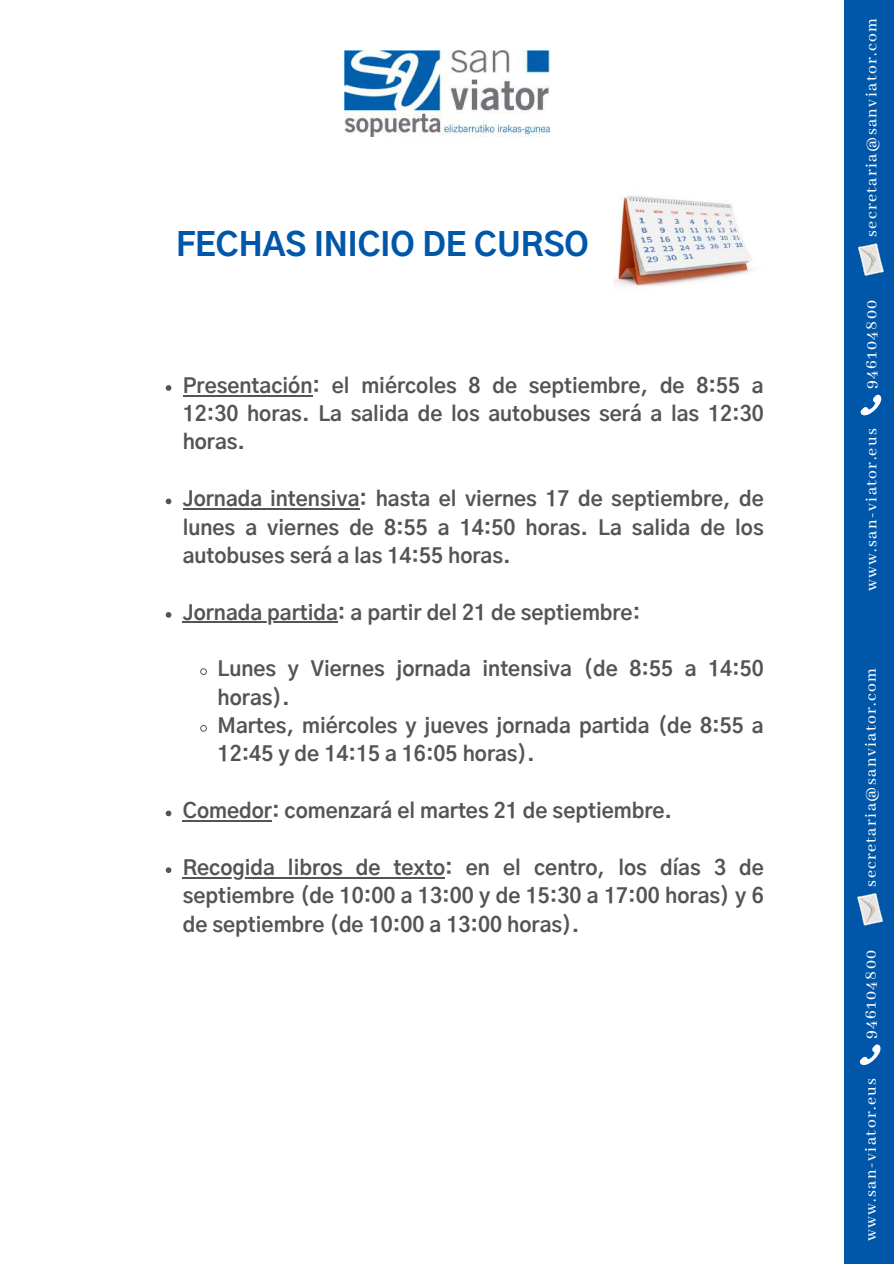
<style>
.page{position:relative;width:894px;height:1264px;background:#fff}
.page>*{position:absolute;margin:0;border:0;box-sizing:border-box;transform-origin:0 0}
.t1{font:800 31.95px "Gothic A1";color:#0057a9}
.t2{font:700 20.55px/28.3px "Gothic A1";color:#545454;text-align:justify}
.t3{font:500 17.4px "Abhaya Libre";letter-spacing:.08em;color:#fff}
</style>
<div class="page">
<img style="left:344px;top:50px;width:205px;height:87px">
<svg style="left:166px;top:385px;width:5px;height:6px"></svg>
<hr style="left:183px;top:394px;width:129px;height:2px;background:#545454">
<svg style="left:166px;top:498px;width:5px;height:6px"></svg>
<hr style="left:183px;top:508px;width:176px;height:2px;background:#545454">
<svg style="left:166px;top:612px;width:5px;height:5px"></svg>
<hr style="left:183px;top:621px;width:155px;height:2px;background:#545454">
<svg style="left:200px;top:668px;width:7px;height:7px"></svg>
<svg style="left:200px;top:725px;width:7px;height:7px"></svg>
<svg style="left:166px;top:810px;width:5px;height:6px"></svg>
<hr style="left:183px;top:820px;width:89px;height:2px;background:#545454">
<svg style="left:166px;top:867px;width:5px;height:6px"></svg>
<hr style="left:183px;top:876px;width:262px;height:2px;background:#545454">
<div style="left:844px;top:0;width:49px;height:1263px;background:#0057a9"></div>
<svg style="left:859px;top:1044px;width:22px;height:22px"></svg>
<svg style="left:857px;top:893px;width:26px;height:33px"></svg>
<svg style="left:860px;top:394px;width:22px;height:22px"></svg>
<svg style="left:858px;top:243px;width:25px;height:33px"></svg>
<img style="left:613px;top:195px;width:139px;height:92px">
<h1 class="t1" style="left:176px;top:230px;width:414px">FECHAS INICIO DE CURSO</h1>
<p class="t2" style="left:183px;top:372px;width:582px">Presentación: el miércoles 8 de septiembre, de 8:55 a 12:30 horas. La salida de los autobuses será a las 12:30 horas.</p>
<p class="t2" style="left:183px;top:486px;width:582px">Jornada intensiva: hasta el viernes 17 de septiembre, de lunes a viernes de 8:55 a 14:50 horas. La salida de los autobuses será a las 14:55 horas.</p>
<p class="t2" style="left:183px;top:599px;width:459px">Jornada partida: a partir del 21 de septiembre:</p>
<p class="t2" style="left:217px;top:656px;width:547px;text-align:left">Lunes y Viernes jornada intensiva (de 8:55 a 14:50 horas).<br>Martes, miércoles y jueves jornada partida (de 8:55 a 12:45 y de 14:15 a 16:05 horas).</p>
<p class="t2" style="left:183px;top:797px;width:491px">Comedor: comenzará el martes 21 de septiembre.</p>
<p class="t2" style="left:183px;top:854px;width:582px">Recogida libros de texto: en el centro, los días 3 de septiembre (de 10:00 a 13:00 y de 15:30 a 17:00 horas) y 6 de septiembre (de 10:00 a 13:00 horas).</p>
<p class="t3" style="left:861px;top:237px;width:220px;rotate:-90deg">secretaria@sanviator.com</p>
<p class="t3" style="left:861px;top:389px;width:91px;rotate:-90deg">946104800</p>
<p class="t3" style="left:861px;top:591px;width:164px;rotate:-90deg">www.san-viator.eus</p>
<p class="t3" style="left:860px;top:886px;width:220px;rotate:-90deg">secretaria@sanviator.com</p>
<p class="t3" style="left:860px;top:1038px;width:91px;rotate:-90deg">946104800</p>
<p class="t3" style="left:860px;top:1241px;width:164px;rotate:-90deg">www.san-viator.eus</p>
</div>
